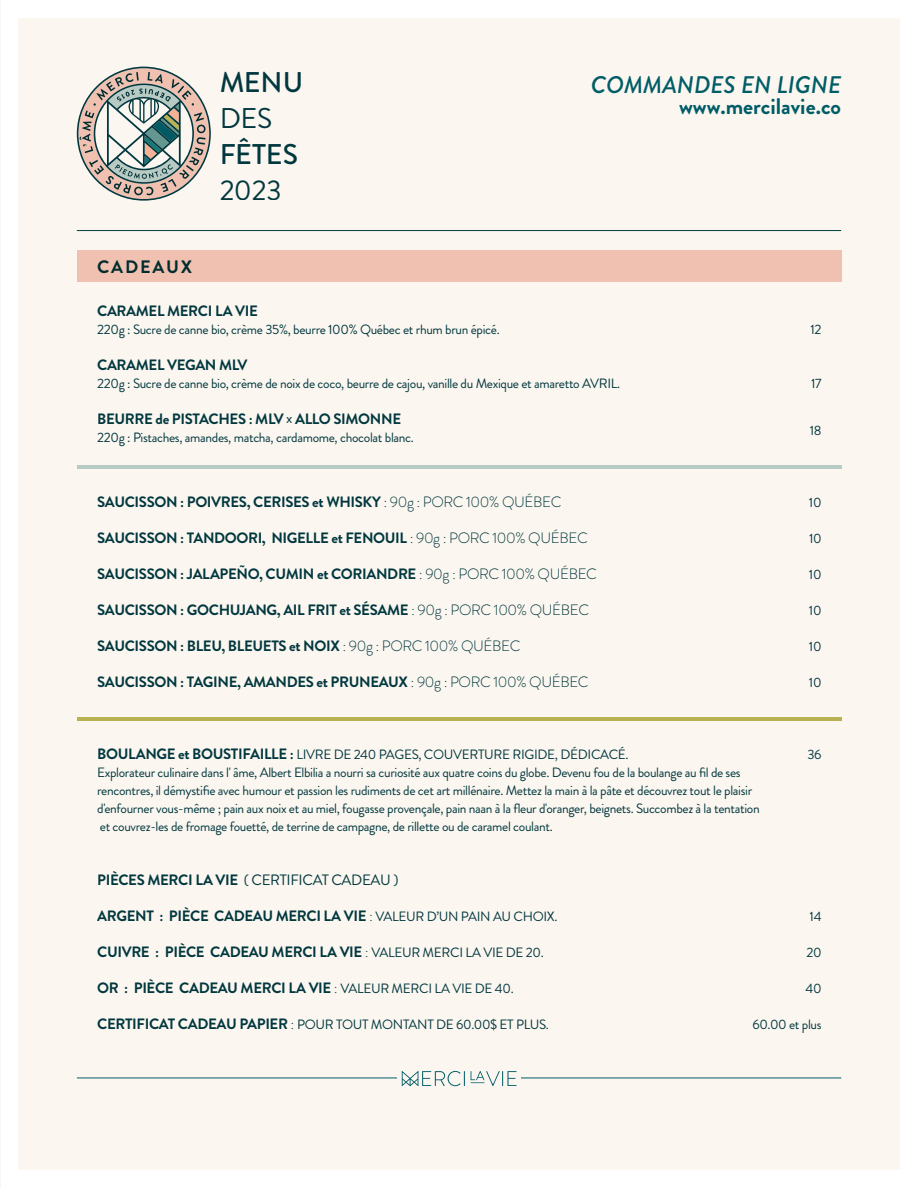
<style>
.page{position:relative;width:918px;height:1188px;background:#fff}
.page>*{position:absolute;margin:0;border:0;box-sizing:border-box;transform-origin:0 0}
.t1{font:500 28.5px "Brandon Grotesque";color:#023b44}
.t2{font:28.5px "Brandon Grotesque";color:#023b44}
.t3{font:italic 500 24px "Brandon Grotesque";color:#005c67}
.t4{font:700 22.5px "Brandon Grotesque";color:#005c67}
.t5{font:700 18px "Brandon Grotesque";letter-spacing:.1em;color:#023b44}
.t6{font:700 15px "Brandon Grotesque";letter-spacing:-.025em;color:#023b44}
.t7{font:15px "Brandon Grotesque";letter-spacing:-.025em;color:#023b44}
.t8{font:13.5px/18px "Brandon Grotesque";letter-spacing:-.025em;color:#023b44}
.s1{font-weight:400}
.s2{font-weight:300}
.s3{font-weight:700;font-size:15px}
.s4{font-weight:700}
.s5{font-weight:400;font-size:13.5px}
.s6{font-weight:300;font-size:15px}
</style>
<div class="page">
<div style="left:0;top:0;width:900px;height:1188px;background:#fbf6ef"></div>
<div style="left:77px;top:251px;width:764px;height:31px;background:#f0c1b0"></div>
<hr style="left:77px;top:465px;width:764px;height:4px;background:#b7cbc4">
<hr style="left:77px;top:717px;width:764px;height:3px;background:#bdb859">
<hr style="left:77px;top:230px;width:764px;height:1px;background:#023b44">
<svg style="left:77px;top:67px;width:134px;height:134px"></svg>
<svg style="left:402px;top:1071px;width:115px;height:15px"></svg>
<hr style="left:521px;top:1078px;width:320px;height:1px;background:#005c67">
<hr style="left:77px;top:1078px;width:320px;height:1px;background:#005c67">
<h1 class="t1" style="left:219px;top:62px;width:86px">MENU</h1>
<h1 class="t2" style="left:219px;top:98px;width:55px">DES</h1>
<h1 class="t1" style="left:219px;top:134px;width:80px">FÊTES</h1>
<h1 class="t2" style="left:219px;top:170px;width:64px">2023</h1>
<h2 class="t3" style="left:591px;top:68px;width:252px">COMMANDES EN LIGNE</h2>
<h3 class="t4" style="left:679px;top:91px;width:164px">www.mercilavie.co</h3>
<h3 class="t5" style="left:97px;top:254px;width:96px">CADEAUX</h3>
<p class="t6" style="left:97px;top:300px;width:162px">CARAMEL MERCI LA VIE</p>
<p class="t8" style="left:97px;top:321px;width:404px">220g : Sucre de canne bio, crème 35%, beurre 100% Québec et rhum brun épicé.</p>
<p class="t8" style="left:811px;top:321px;width:13px">12</p>
<p class="t6" style="left:97px;top:354px;width:152px">CARAMEL VEGAN MLV</p>
<p class="t8" style="left:97px;top:375px;width:525px">220g : Sucre de canne bio, crème de noix de coco, beurre de cajou, vanille du Mexique et amaretto AVRIL.</p>
<p class="t8" style="left:811px;top:375px;width:12px">17</p>
<p class="t6" style="left:97px;top:408px;width:306px">BEURRE de PISTACHES : MLV <span class="s1">x</span> ALLO SIMONNE</p>
<p class="t8" style="left:97px;top:429px;width:318px">220g : Pistaches, amandes, matcha, cardamome, chocolat blanc.</p>
<p class="t8" style="left:810px;top:421px;width:13px">18</p>
<p class="t6" style="left:97px;top:491px;width:466px">SAUCISSON : POIVRES, CERISES et WHISKY <span class="s2">: 90g : PORC 100% QUÉBEC</span></p>
<p class="t8" style="left:809px;top:493px;width:14px">10</p>
<p class="t6" style="left:97px;top:527px;width:492px">SAUCISSON : TANDOORI, NIGELLE et FENOUIL <span class="s2">: 90g : PORC 100% QUÉBEC</span></p>
<p class="t8" style="left:809px;top:529px;width:14px">10</p>
<p class="t6" style="left:97px;top:563px;width:501px">SAUCISSON : JALAPEÑO, CUMIN et CORIANDRE <span class="s2">: 90g : PORC 100% QUÉBEC</span></p>
<p class="t8" style="left:809px;top:565px;width:14px">10</p>
<p class="t6" style="left:97px;top:599px;width:493px">SAUCISSON : GOCHUJANG, AIL FRIT et SÉSAME <span class="s2">: 90g : PORC 100% QUÉBEC</span></p>
<p class="t8" style="left:809px;top:601px;width:14px">10</p>
<p class="t6" style="left:97px;top:635px;width:425px">SAUCISSON : BLEU, BLEUETS et NOIX <span class="s2">: 90g : PORC 100% QUÉBEC</span></p>
<p class="t8" style="left:809px;top:637px;width:14px">10</p>
<p class="t6" style="left:97px;top:671px;width:493px">SAUCISSON : TAGINE, AMANDES et PRUNEAUX <span class="s2">: 90g : PORC 100% QUÉBEC</span></p>
<p class="t8" style="left:809px;top:673px;width:14px">10</p>
<p class="t8" style="left:97px;top:745px;width:533px"><span class="s3">BOULANGE et BOUSTIFAILLE :</span> LIVRE DE 240 PAGES, COUVERTURE RIGIDE, DÉDICACÉ.</p>
<p class="t8" style="left:807px;top:745px;width:16px">36</p>
<p class="t8" style="left:97px;top:763px;width:664px">Explorateur culinaire dans l' âme, Albert Elbilia a nourri sa curiosité aux quatre coins du globe. Devenu fou de la boulange au fil de ses rencontres, il démystifie avec humour et passion les rudiments de cet art millénaire. Mettez la main à la pâte et découvrez tout le plaisir d'enfourner vous-même ; pain aux noix et au miel, fougasse provençale, pain naan à la fleur d'oranger, beignets. Succombez à la tentation et couvrez-les de fromage fouetté, de terrine de campagne, de rillette ou de caramel coulant.</p>
<p class="t7" style="left:97px;top:869px;width:303px"><span class="s4">PIÈCES MERCI LA VIE</span> ( CERTIFICAT CADEAU )</p>
<p class="t6" style="left:97px;top:905px;width:462px">ARGENT : PIÈCE CADEAU MERCI LA VIE <span class="s2">:</span> <span class="s5">VALEUR D’UN PAIN AU CHOIX.</span></p>
<p class="t8" style="left:810px;top:907px;width:13px">14</p>
<p class="t6" style="left:97px;top:941px;width:448px">CUIVRE : PIÈCE CADEAU MERCI LA VIE <span class="s2">:</span> <span class="s5">VALEUR MERCI LA VIE DE 20.</span></p>
<p class="t8" style="left:806px;top:943px;width:17px">20</p>
<p class="t6" style="left:97px;top:977px;width:418px">OR : PIÈCE CADEAU MERCI LA VIE <span class="s2">:</span> <span class="s5">VALEUR MERCI LA VIE DE 40.</span></p>
<p class="t8" style="left:805px;top:979px;width:18px">40</p>
<p class="t8" style="left:97px;top:1015px;width:453px"><span class="s3">CERTIFICAT CADEAU PAPIER</span> <span class="s6">:</span> POUR TOUT MONTANT DE 60.00$ ET PLUS.</p>
<p class="t8" style="left:752px;top:1015px;width:71px">60.00 et plus</p>
</div>
